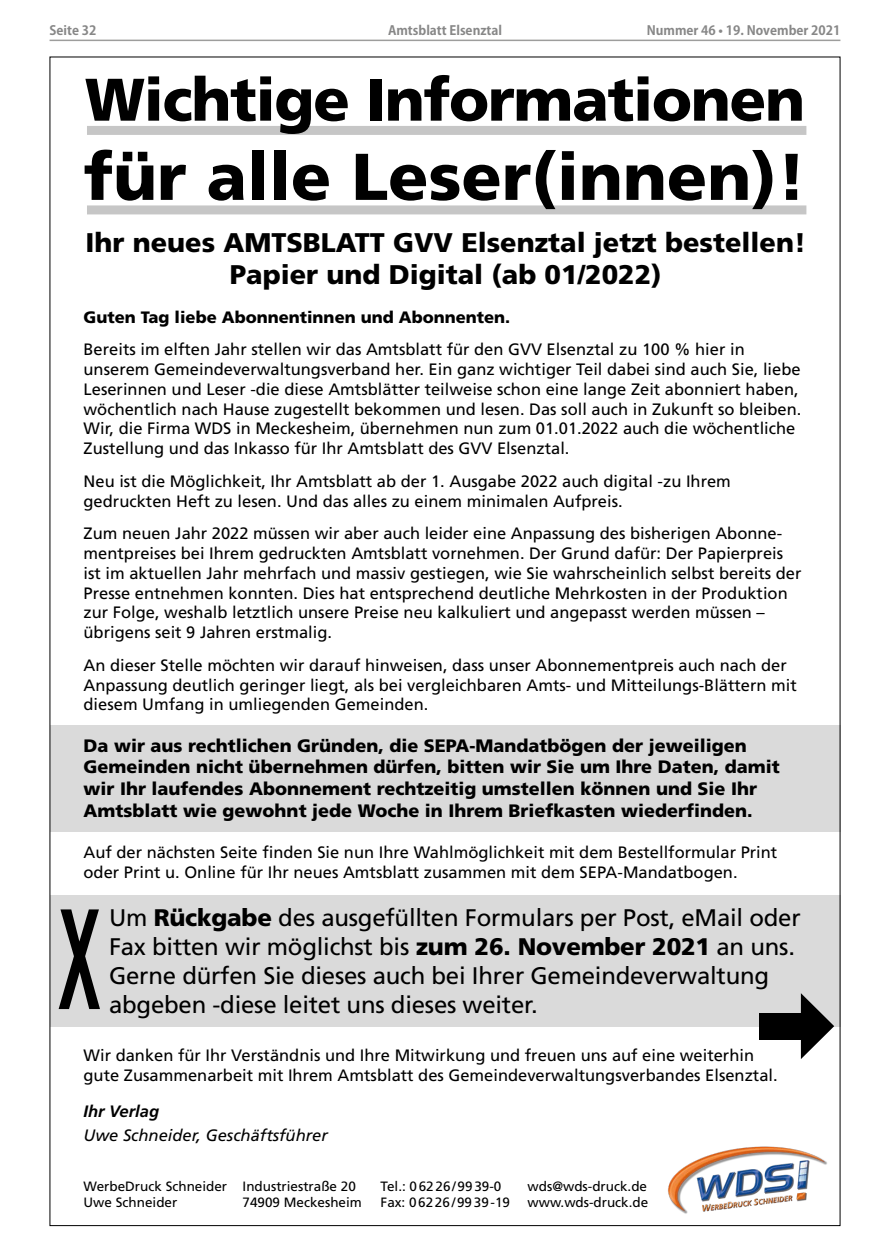
<style>
.page{position:relative;width:891px;height:1260px;background:#fff}
.page>*{position:absolute;margin:0;border:0;box-sizing:border-box;transform-origin:0 0}
.t1{font:700 condensed 142.65px "Frutiger";color:#000;scale:.52 1}
.t2{font:900 66px "Frutiger";color:#000}
.t3{font:900 60px "Frutiger";letter-spacing:-.02em;color:#000}
.t4{font:900 27px/32.4px "Frutiger";color:#000;text-align:center}
.t5{font:24px/28.8px "Frutiger";letter-spacing:-.01em;color:#000}
.t6{font:900 18px/21.6px "Frutiger";color:#000}
.t7{font:16.5px/19.8px "Frutiger";color:#000}
.t8{font:900 16.5px "Frutiger";color:#000}
.t9{font:italic 16.5px "Frutiger";color:#000}
.t10{font:italic 700 16.5px "Frutiger";color:#000}
.t11{font:13.5px "Frutiger";color:#000}
.t12{font:700 12.75px "Koz Go Pro";color:#878787}
.s1{font-weight:900}
</style>
<div class="page">
<hr style="left:50px;top:40px;width:790px;height:1px;background:#9d9d9c">
<div style="left:50px;top:895px;width:790px;height:132px;background:#dadada"></div>
<div style="left:50px;top:725px;width:790px;height:106px;background:#dadada"></div>
<div style="left:87px;top:126px;width:719px;height:9px;background:#c6c6c6"></div>
<div style="left:87px;top:205px;width:719px;height:9px;background:#c6c6c6"></div>
<img style="left:668px;top:1146px;width:159px;height:68px">
<div style="left:760px;top:1013px;width:58px;height:26px;background:#000"></div>
<svg style="left:801px;top:993px;width:33px;height:66px"></svg>
<p class="t12" style="left:50px;top:22px;width:48px">Seite 32</p>
<p class="t12" style="left:647px;top:22px;width:195px">Nummer 46 • 19. November 2021</p>
<p class="t12" style="left:388px;top:22px;width:116px">Amtsblatt Elsenztal</p>
<h3 class="t3" style="left:85px;top:63px;width:722px">Wichtige Informationen</h3>
<h2 class="t2" style="left:84px;top:137px;width:724px">für alle Leser(innen)!</h2>
<h3 class="t4" style="left:86px;top:225px;width:722px">Ihr neues AMTSBLATT GVV Elsenztal jetzt bestellen!<br>Papier und Digital (ab 01/2022)</h3>
<p class="t8" style="left:84px;top:307px;width:428px">Guten Tag liebe Abonnentinnen und Abonnenten.</p>
<p class="t7" style="left:84px;top:339px;width:719px">Bereits im elften Jahr stellen wir das Amtsblatt für den GVV Elsenztal zu 100 % hier in unserem Gemeindeverwaltungsverband her. Ein ganz wichtiger Teil dabei sind auch Sie, liebe Leserinnen und Leser -die diese Amtsblätter teilweise schon eine lange Zeit abonniert haben, wöchentlich nach Hause zugestellt bekommen und lesen. Das soll auch in Zukunft so bleiben.<br>Wir, die Firma WDS in Meckesheim, übernehmen nun zum 01.01.2022 auch die wöchentliche Zustellung und das Inkasso für Ihr Amtsblatt des GVV Elsenztal.</p>
<p class="t7" style="left:84px;top:471px;width:649px">Neu ist die Möglichkeit, Ihr Amtsblatt ab der 1. Ausgabe 2022 auch digital -zu Ihrem gedruckten Heft zu lesen. Und das alles zu einem minimalen Aufpreis.</p>
<p class="t7" style="left:84px;top:523px;width:719px">Zum neuen Jahr 2022 müssen wir aber auch leider eine Anpassung des bisherigen Abonne&shy;mentpreises bei Ihrem gedruckten Amtsblatt vornehmen. Der Grund dafür: Der Papierpreis ist im aktuellen Jahr mehrfach und massiv gestiegen, wie Sie wahrscheinlich selbst bereits der Presse entnehmen konnten. Dies hat entsprechend deutliche Mehrkosten in der Produktion zur Folge, weshalb letztlich unsere Preise neu kalkuliert und angepasst werden müssen – übrigens seit 9 Jahren erstmalig.</p>
<p class="t7" style="left:84px;top:655px;width:715px">An dieser Stelle möchten wir darauf hinweisen, dass unser Abonnementpreis auch nach der<br>Anpassung deutlich geringer liegt, als bei vergleichbaren Amts- und Mitteilungs-Blättern mit diesem Umfang in umliegenden Gemeinden.</p>
<p class="t6" style="left:84px;top:734px;width:698px">Da wir aus rechtlichen Gründen, die SEPA-Mandatbögen der jeweiligen Gemeinden nicht übernehmen dürfen, bitten wir Sie um Ihre Daten, damit wir Ihr laufendes Abonnement rechtzeitig umstellen können und Sie Ihr Amtsblatt wie gewohnt jede Woche in Ihrem Briefkasten wiederfinden.</p>
<p class="t7" style="left:84px;top:842px;width:695px">Auf der nächsten Seite finden Sie nun Ihre Wahlmöglichkeit mit dem Bestellformular Print oder Print u. Online für Ihr neues Amtsblatt zusammen mit dem SEPA-Mandatbogen.</p>
<h3 class="t5" style="left:109px;top:903px;width:693px">Um <span class="s1">Rückgabe</span> des ausgefüllten Formulars per Post, eMail oder Fax bitten wir möglichst bis <span class="s1">zum 26. November 2021</span> an uns.<br>Gerne dürfen Sie dieses auch bei Ihrer Gemeindeverwaltung abgeben -diese leitet uns dieses weiter.</h3>
<p class="t7" style="left:84px;top:1045px;width:696px">Wir danken für Ihr Verständnis und Ihre Mitwirkung und freuen uns auf eine weiterhin gute Zusammenarbeit mit Ihrem Amtsblatt des Gemeindeverwaltungsverbandes Elsenztal.</p>
<h1 class="t1" style="left:58px;top:875px;width:83px">X</h1>
<p class="t10" style="left:84px;top:1101px;width:77px">Ihr Verlag</p>
<p class="t9" style="left:84px;top:1125px;width:246px">Uwe Schneider, Geschäftsführer</p>
<p class="t11" style="left:84px;top:1178px;width:274px">WerbeDruck Schneider Industriestraße 20</p>
<p class="t11" style="left:381px;top:1178px;width:122px">Tel.: 06226/9939-0</p>
<p class="t11" style="left:528px;top:1178px;width:121px">wds@wds-druck.de</p>
<p class="t11" style="left:84px;top:1194px;width:95px">Uwe Schneider</p>
<p class="t11" style="left:243px;top:1194px;width:121px">74909 Meckesheim</p>
<p class="t11" style="left:381px;top:1194px;width:131px">Fax: 06226/9939-19</p>
<p class="t11" style="left:528px;top:1194px;width:122px">www.wds-druck.de</p>
</div>
